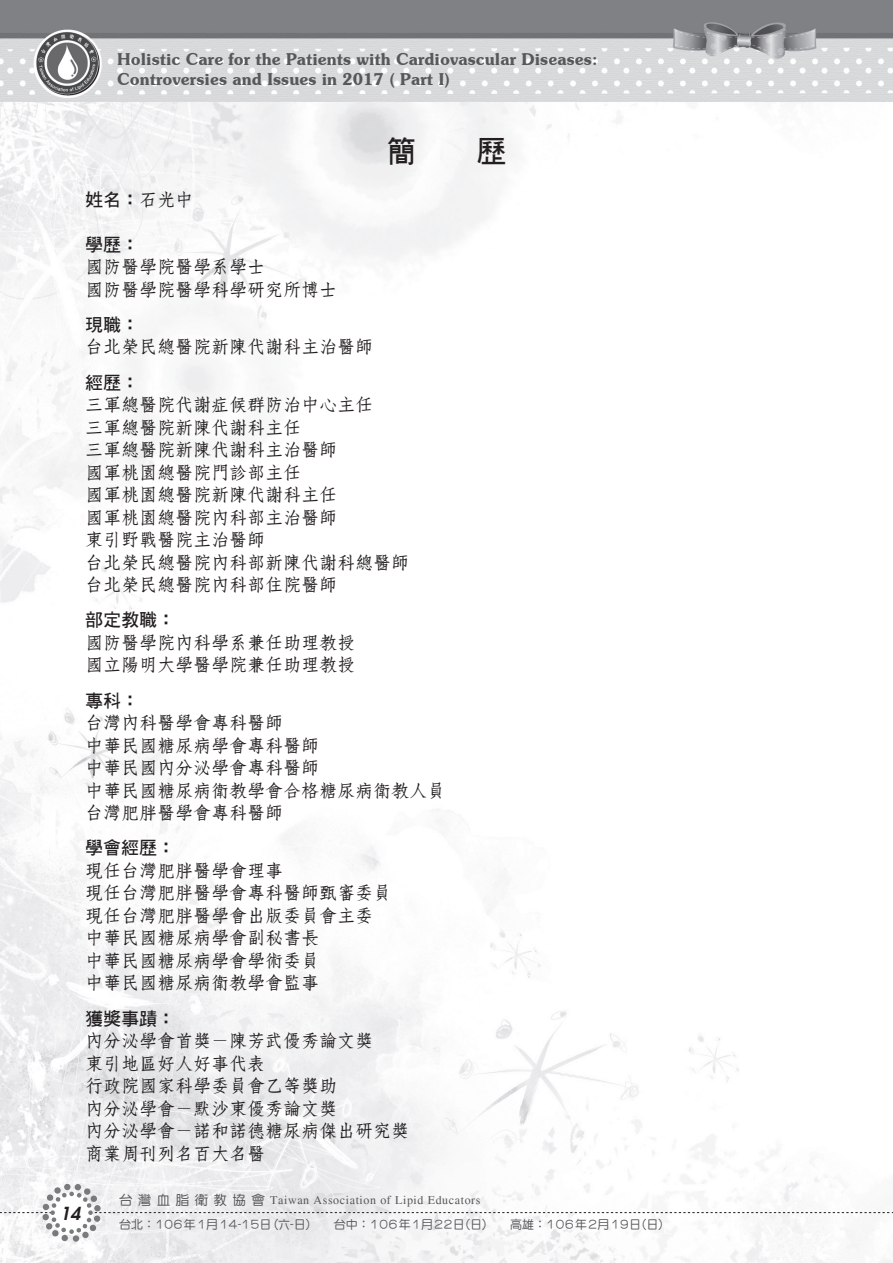
<style>
.page{position:relative;width:893px;height:1263px;background:#fff}
.page>*{position:absolute;margin:0;border:0;box-sizing:border-box;transform-origin:0 0}
.t1{font:30px "DF Hei Bd HKP BF";color:#231f20}
.t2{font:18px/22.5px "DF Fang Song W6 HK BF";color:#231f20}
.t3{font:18px "DF Hei Bd HKP BF";color:#231f20}
.t4{font:italic 600 18px "Avant Garde";color:#231f20}
.t5{font:600 16.5px/19.8px "Souvenir IT Cby BT";color:#57585a}
.t6{font:12px "DF Yuan Md HKP BF";color:#57585a}
.t7{font:12px "Times";letter-spacing:.05em;color:#57585a}
.s1{font-family:"DF Fang Song W6 HK BF"}
.s2{font-family:"DF Yuan Md HKP BF";font-size:13.5px}
</style>
<div class="page">
<img style="left:0;top:102px;width:892px;height:1161px">
<img style="left:0;top:0;width:893px;height:102px">
<div style="left:64px;top:1184px;width:7px;height:6px;background:#7a7a7d;border-radius:50%"></div>
<div style="left:73px;top:1235px;width:6px;height:7px;background:#797a7d;border-radius:50%"></div>
<div style="left:61px;top:1235px;width:7px;height:6px;background:#797a7d;border-radius:50%"></div>
<svg style="left:74px;top:1184px;width:7px;height:7px"></svg>
<svg style="left:0;top:1187px;width:893px;height:51px"></svg>
<p class="t5" style="left:117px;top:49px;width:482px">Holistic Care for the Patients with Cardiovascular Diseases:<br>Controversies and Issues in 2017 ( Part I)</p>
<h1 class="t1" style="left:386px;top:136px;width:121px">簡　　歷</h1>
<p class="t3" style="left:85px;top:190px;width:109px">姓名：<span class="s1">石光中</span></p>
<p class="t3" style="left:85px;top:235px;width:55px">學歷：</p>
<p class="t2" style="left:85px;top:255px;width:253px">國防醫學院醫學系學士<br>國防醫學院醫學科學研究所博士</p>
<p class="t3" style="left:85px;top:315px;width:55px">現職：</p>
<p class="t2" style="left:85px;top:336px;width:289px">台北榮民總醫院新陳代謝科主治醫師</p>
<p class="t3" style="left:85px;top:373px;width:55px">經歷：</p>
<p class="t2" style="left:85px;top:393px;width:325px">三軍總醫院代謝症候群防治中心主任<br>三軍總醫院新陳代謝科主任<br>三軍總醫院新陳代謝科主治醫師<br>國軍桃園總醫院門診部主任<br>國軍桃園總醫院新陳代謝科主任<br>國軍桃園總醫院內科部主治醫師<br>東引野戰醫院主治醫師<br>台北榮民總醫院內科部新陳代謝科總醫師台北榮民總醫院內科部住院醫師</p>
<p class="t3" style="left:85px;top:611px;width:91px">部定教職：</p>
<p class="t2" style="left:85px;top:631px;width:271px">國防醫學院內科學系兼任助理教授國立陽明大學醫學院兼任助理教授</p>
<p class="t3" style="left:85px;top:691px;width:55px">專科：</p>
<p class="t2" style="left:85px;top:711px;width:361px">台灣內科醫學會專科醫師<br>中華民國糖尿病學會專科醫師<br>中華民國內分泌學會專科醫師<br>中華民國糖尿病衛教學會合格糖尿病衛教人員台灣肥胖醫學會專科醫師</p>
<p class="t3" style="left:85px;top:839px;width:91px">學會經歷：</p>
<p class="t2" style="left:85px;top:859px;width:307px">現任台灣肥胖醫學會理事<br>現任台灣肥胖醫學會專科醫師甄審委員現任台灣肥胖醫學會出版委員會主委中華民國糖尿病學會副秘書長<br>中華民國糖尿病學會學術委員<br>中華民國糖尿病衛教學會監事</p>
<p class="t3" style="left:85px;top:1009px;width:91px">獲獎事蹟：</p>
<p class="t2" style="left:85px;top:1029px;width:325px">內分泌學會首獎－陳芳武優秀論文獎<br>東引地區好人好事代表<br>行政院國家科學委員會乙等獎助<br>內分泌學會－默沙東優秀論文獎<br>內分泌學會－諾和諾德糖尿病傑出研究獎商業周刊列名百大名醫</p>
<p class="t4" style="left:60px;top:1201px;width:22px">14</p>
<p class="t7" style="left:119px;top:1193px;width:363px"><span class="s2">台灣血脂衛教協會</span> Taiwan Association of Lipid Educators</p>
<p class="t6" style="left:119px;top:1218px;width:569px">台北：106年1月14-15日 (六-日)　　台中：106年1月22日(日)　　高雄：106年2月19日(日)　　</p>
</div>
